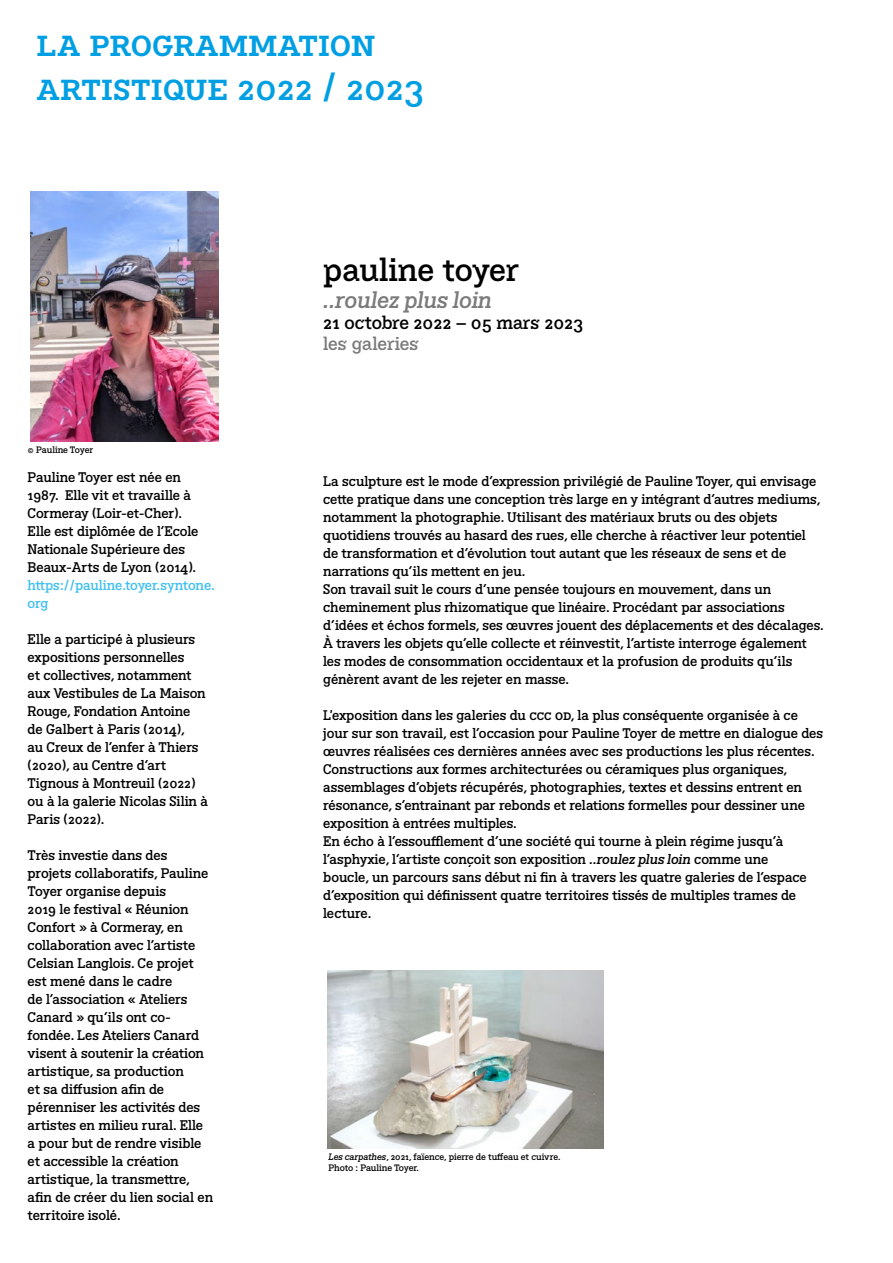
<style>
.page{position:relative;width:893px;height:1263px;background:#fff}
.page>*{position:absolute;margin:0;border:0;box-sizing:border-box;transform-origin:0 0}
.t1{font:36px/43.2px "BVHCCCOD";color:#009fe3}
.t2{font:31.5px "BVHCCCOD Titrage";letter-spacing:-.005em;color:#000}
.t3{font:italic 22.5px "BVHCCCOD";letter-spacing:-.01em;color:#7c7b7b}
.t4{font:18px "BVHCCCOD Titrage";color:#000}
.t5{font:18px "BVHCCCOD Titrage";letter-spacing:-.005em;color:#7c7b7b}
.t6{font:13.5px/18px "BVHCCCOD";color:#000}
.t7{font:13.5px/18px "BVHCCCOD";letter-spacing:-.015em;color:#41c0f0}
.t8{font:9px/10.5px "BVHCCCOD";letter-spacing:-.01em;color:#000}
.s1{font-style:italic}
</style>
<div class="page">
<img style="left:30px;top:191px;width:188px;height:251px">
<img style="left:327px;top:970px;width:277px;height:178px">
<h1 class="t1" style="left:37px;top:24px;width:389px">la programmation artistique 2022 / 2023</h1>
<p class="t8" style="left:28px;top:445px;width:67px">© Pauline Toyer</p>
<p class="t6" style="left:28px;top:469px;width:172px">Pauline Toyer est née en<br>1987. Elle vit et travaille à<br>Cormeray (Loir-et-Cher).<br>Elle est diplômée de l’Ecole<br>Nationale Supérieure des<br>Beaux-Arts de Lyon (2014).</p>
<p class="t7" style="left:28px;top:577px;width:189px">https://pauline.toyer.syntone. org</p>
<p class="t6" style="left:28px;top:631px;width:182px">Elle a participé à plusieurs expositions personnelles<br>et collectives, notamment aux Vestibules de La Maison<br>Rouge, Fondation Antoine de Galbert à Paris (2014),<br>au Creux de l’enfer à Thiers (2020), au Centre d’art<br>Tignous à Montreuil (2022) ou à la galerie Nicolas Silin à<br>Paris (2022).</p>
<p class="t6" style="left:28px;top:847px;width:187px">Très investie dans des projets collaboratifs, Pauline<br>Toyer organise depuis<br>2019 le festival « Réunion<br>Confort » à Cormeray, en collaboration avec l’artiste<br>Celsian Langlois. Ce projet est mené dans le cadre<br>de l’association « Ateliers<br>Canard » qu’ils ont co&shy;fondée. Les Ateliers Canard visent à soutenir la création artistique, sa production<br>et sa diffusion afin de pérenniser les activités des artistes en milieu rural. Elle a pour but de rendre visible et accessible la création artistique, la transmettre, afin de créer du lien social en territoire isolé.</p>
<h2 class="t2" style="left:323px;top:249px;width:198px">pauline toyer</h2>
<h3 class="t3" style="left:323px;top:285px;width:170px">..roulez plus loin</h3>
<h3 class="t4" style="left:323px;top:311px;width:262px">21 octobre 2022 – 05 mars 2023</h3>
<h3 class="t5" style="left:323px;top:332px;width:97px">les galeries</h3>
<p class="t6" style="left:323px;top:473px;width:502px">La sculpture est le mode d’expression privilégié de Pauline Toyer, qui envisage cette pratique dans une conception très large en y intégrant d’autres mediums, notamment la photographie. Utilisant des matériaux bruts ou des objets quotidiens trouvés au hasard des rues, elle cherche à réactiver leur potentiel de transformation et d’évolution tout autant que les réseaux de sens et de narrations qu’ils mettent en jeu.<br>Son travail suit le cours d’une pensée toujours en mouvement, dans un cheminement plus rhizomatique que linéaire. Procédant par associations d’idées et échos formels, ses œuvres jouent des déplacements et des décalages.<br>À travers les objets qu’elle collecte et réinvestit, l’artiste interroge également les modes de consommation occidentaux et la profusion de produits qu’ils génèrent avant de les rejeter en masse.</p>
<p class="t6" style="left:323px;top:706px;width:501px">L'exposition dans les galeries du ccc od, la plus conséquente organisée à ce jour sur son travail, est l’occasion pour Pauline Toyer de mettre en dialogue des œuvres réalisées ces dernières années avec ses productions les plus récentes.<br>Constructions aux formes architecturées ou céramiques plus organiques, assemblages d’objets récupérés, photographies, textes et dessins entrent en résonance, s’entrainant par rebonds et relations formelles pour dessiner une exposition à entrées multiples.<br>En écho à l’essoufflement d’une société qui tourne à plein régime jusqu’à l’asphyxie, l’artiste conçoit son exposition <span class="s1">..roulez plus loin</span> comme une<br>boucle, un parcours sans début ni fin à travers les quatre galeries de l’espace d’exposition qui définissent quatre territoires tissés de multiples trames de lecture.</p>
<p class="t8" style="left:328px;top:1152px;width:234px"><span class="s1">Les carpathes</span>, 2021, faïence, pierre de tuffeau et cuivre.<br>Photo : Pauline Toyer.</p>
</div>
